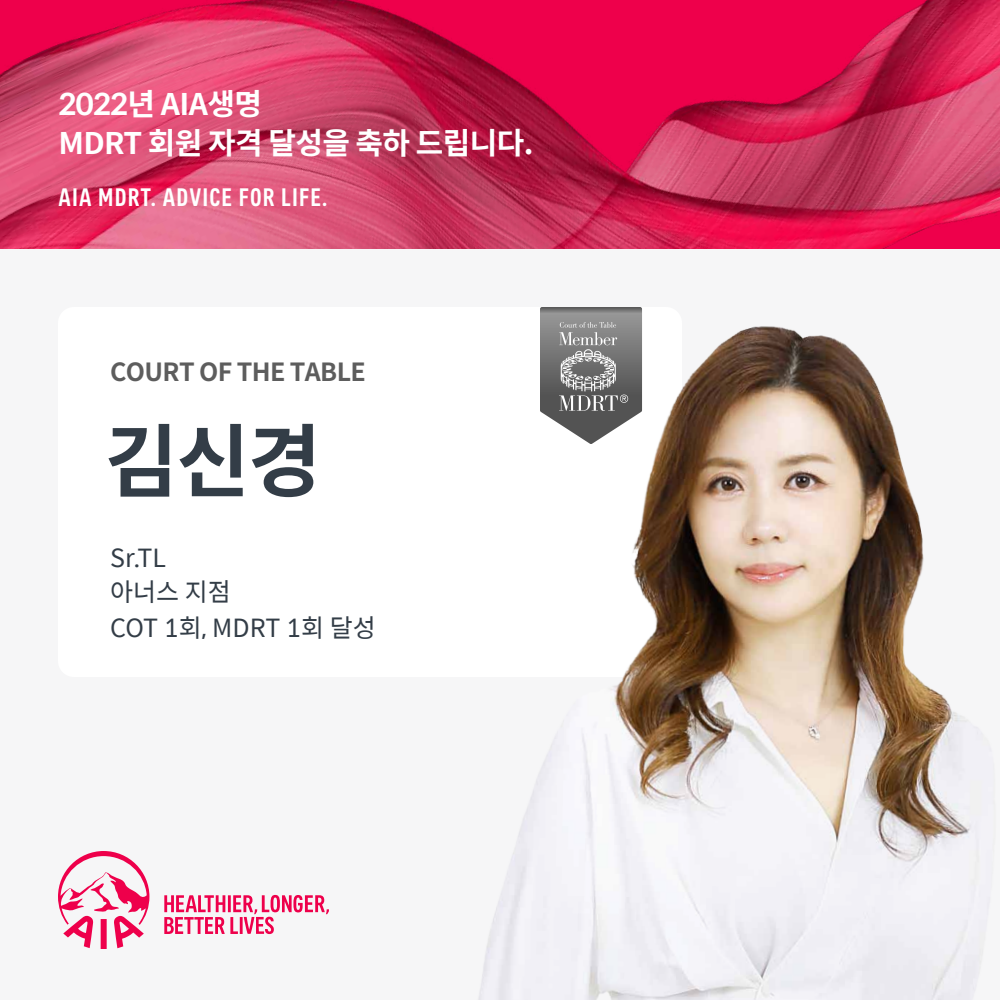
<style>
.page{position:relative;width:1000px;height:1000px;background:#fff}
.page>*{position:absolute;margin:0;border:0;box-sizing:border-box;transform-origin:0 0}
.t1{font:700 80px "Spoqa Han Sans";color:#333d47}
.t2{font:700 30px/39px "Spoqa Han Sans";letter-spacing:-.02em;color:#fff}
.t3{font:700 30px/40px "Spoqa Han Sans Neo";letter-spacing:-.02em;color:#fcfcfc}
.t4{font:500 condensed 26px "AIA Everest";letter-spacing:.045em;color:#fff}
.t5{font:25px/34.8px "Spoqa Han Sans";color:#333d47}
.t6{font:700 25px "Spoqa Han Sans Neo";letter-spacing:-.025em;color:#5d5d5d}
</style>
<div class="page">
<div style="left:0;top:249px;width:1000px;height:751px;background:#f6f6f7"></div>
<svg style="left:58px;top:851px;width:271px;height:98px"></svg>
<div style="left:58px;top:307px;width:624px;height:370px;background:#fff;border-radius:16px"></div>
<img style="left:0;top:0;width:1000px;height:249px">
<img style="left:478px;top:307px;width:505px;height:693px">
<p class="t2" style="left:58px;top:85px;width:477px">2022년 AIA생명<br>MDRT 회원 자격 달성을 축하 드립니다.</p>
<p class="t4" style="left:58px;top:182px;width:270px">AIA MDRT. ADVICE FOR LIFE.</p>
<p class="t3" style="left:58px;top:93px;width:385px">2021년 AIA생명<br>MDRT 자격 달성을 축하합니다!</p>
<p class="t6" style="left:110px;top:357px;width:257px">COURT OF THE TABLE</p>
<h1 class="t1" style="left:105px;top:416px;width:218px">김신경</h1>
<p class="t5" style="left:110px;top:541px;width:267px">Sr.TL<br>아너스 지점<br>COT 1회, MDRT 1회 달성</p>
</div>
